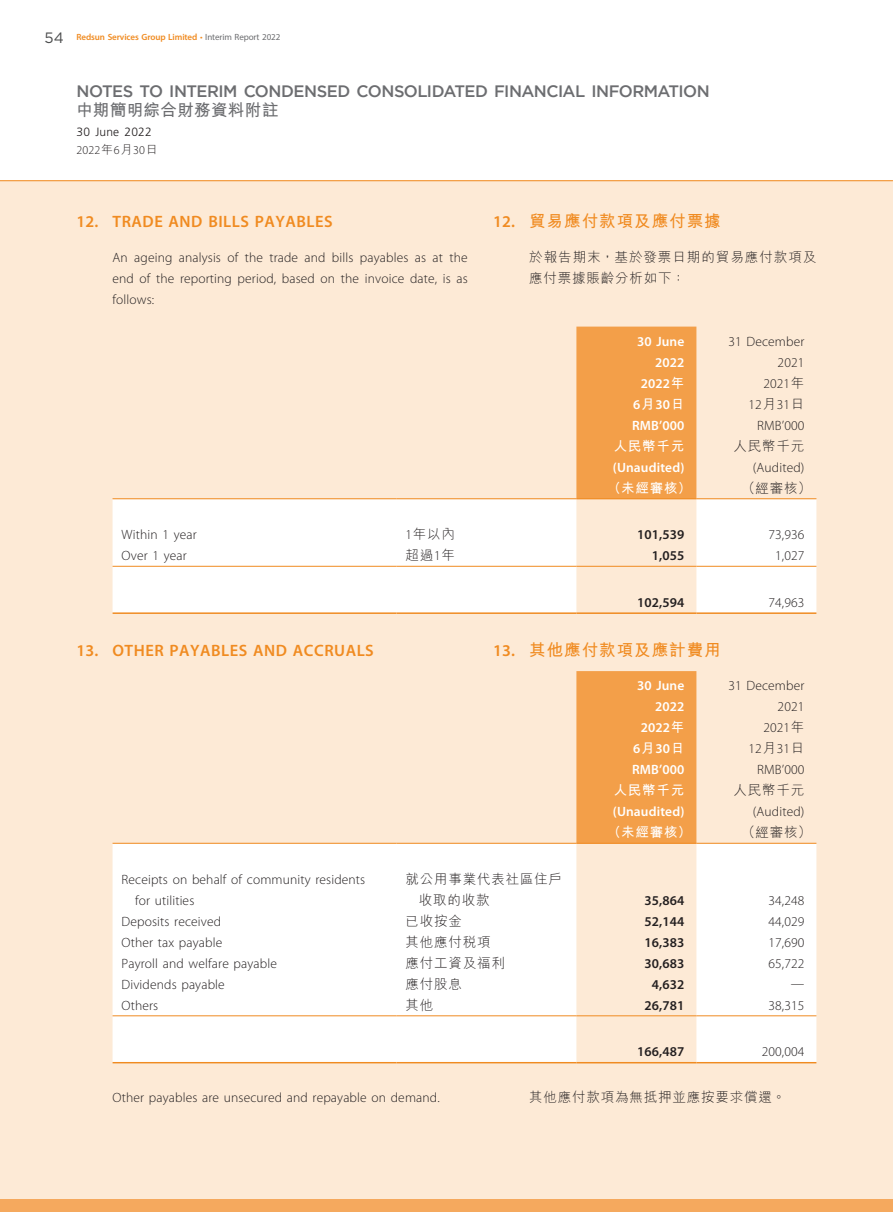
<style>
.page{position:relative;width:893px;height:1212px;background:#fff}
.page>*{position:absolute;margin:0;border:0;box-sizing:border-box;transform-origin:0 0}
.t1{font:500 16.5px "Gotham";letter-spacing:-.03em;color:#6c6d70}
._03_H1{font:600 16.5px "Myriad Pro";letter-spacing:.03em;color:#f08b21}
._03_H1-2{font:700 16.5px "M Hei HK";letter-spacing:.06em;color:#f08b21}
.t2{font:700 16.5px "M Hei HK";letter-spacing:.025em;color:#6c6d70}
._01_Body_Text{font:300 13.5px/21px "Myriad Pro";letter-spacing:.01em;color:#231f20;text-align:right}
._15_Table_Stub{font:300 13.5px/21px "Myriad Pro";letter-spacing:.01em;color:#231f20}
._01_Body_Text-2{font:600 13.5px/21px "Myriad Pro";letter-spacing:.01em;color:#fff;text-align:right}
._01_Body_Text-3{font:300 13.5px/21px "M Hei HK";letter-spacing:.06em;color:#231f20}
._01_Body_Text-4{font:600 13.5px "Myriad Pro";letter-spacing:.01em;color:#231f20}
._15_Table_Stub-2{font:300 13.5px/21px "M Hei HK";letter-spacing:.06em;color:#231f20}
._01_Body_Text-5{font:700 13.5px "M Hei HK";letter-spacing:.06em;color:#fff}
.t3{font:300 12px "Frutiger LT Std";letter-spacing:.015em;color:#231f20}
.t4{font:300 12px "Myriad Pro";letter-spacing:.01em;color:#231f20}
.t5{font:600 9px "Myriad Pro";letter-spacing:-.01em;color:#f08b21}
.s1{font-family:"Gotham";font-weight:400;font-size:15px;color:#4b4c4d}
.s2{font-weight:400}
.s3{font-weight:400;color:#6c6d70}
.s4{font-family:"M Hei HK"}
.s5{font-family:"Myriad Pro";font-weight:600}
.s6{font-family:"M Hei HK";font-weight:700}
.s7{font-family:"Myriad Pro"}
</style>
<div class="page">
<div style="left:0;top:181px;width:893px;height:1031px;background:#fdead6"></div>
<div style="left:0;top:1199px;width:893px;height:13px;background:#f5a95e"></div>
<hr style="left:0;top:180px;width:893px;height:1px;background:#f08b21">
<div style="left:576px;top:327px;width:120px;height:171px;background:#f39f49"></div>
<svg style="left:113px;top:499px;width:703px;height:113px;fill:#fff"></svg>
<hr style="left:113px;top:498px;width:283px;height:1px;background:#f08b21">
<hr style="left:396px;top:498px;width:180px;height:1px;background:#f08b21">
<hr style="left:576px;top:498px;width:120px;height:1px;background:#f08b21">
<hr style="left:696px;top:498px;width:120px;height:1px;background:#f08b21">
<hr style="left:113px;top:566px;width:283px;height:1px;background:#f08b21">
<hr style="left:396px;top:566px;width:180px;height:1px;background:#f08b21">
<hr style="left:576px;top:566px;width:120px;height:1px;background:#f08b21">
<hr style="left:696px;top:566px;width:120px;height:1px;background:#f08b21">
<hr style="left:113px;top:612px;width:283px;height:2px;background:#f08b21">
<hr style="left:396px;top:612px;width:180px;height:2px;background:#f08b21">
<hr style="left:576px;top:612px;width:120px;height:2px;background:#f08b21">
<hr style="left:696px;top:612px;width:120px;height:2px;background:#f08b21">
<div style="left:576px;top:671px;width:120px;height:172px;background:#f39f49"></div>
<svg style="left:113px;top:844px;width:703px;height:218px;fill:#fff"></svg>
<hr style="left:113px;top:843px;width:283px;height:1px;background:#f08b21">
<hr style="left:396px;top:843px;width:180px;height:1px;background:#f08b21">
<hr style="left:576px;top:843px;width:120px;height:1px;background:#f08b21">
<hr style="left:696px;top:843px;width:120px;height:1px;background:#f08b21">
<hr style="left:113px;top:1015px;width:283px;height:1px;background:#f08b21">
<hr style="left:396px;top:1015px;width:180px;height:1px;background:#f08b21">
<hr style="left:576px;top:1015px;width:120px;height:1px;background:#f08b21">
<hr style="left:696px;top:1015px;width:120px;height:1px;background:#f08b21">
<hr style="left:113px;top:1062px;width:283px;height:1px;background:#f08b21">
<hr style="left:396px;top:1062px;width:180px;height:1px;background:#f08b21">
<hr style="left:576px;top:1062px;width:120px;height:1px;background:#f08b21">
<hr style="left:696px;top:1062px;width:120px;height:1px;background:#f08b21">
<p class="t5" style="left:45px;top:32px;width:237px"><span class="s1">54</span> Redsun Services Group Limited <span class="s2">•</span> <span class="s3">Interim Report 2022</span></p>
<p class="t1" style="left:77px;top:82px;width:635px">NOTES TO INTERIM CONDENSED CONSOLIDATED FINANCIAL INFORMATION</p>
<p class="t2" style="left:77px;top:98px;width:204px">中期簡明綜合財務資料附註</p>
<p class="t3" style="left:77px;top:125px;width:77px">30 June 2022</p>
<p class="t4" style="left:77px;top:143px;width:83px">2022<span class="s4">年</span>6<span class="s4">月</span>30<span class="s4">日</span></p>
<p class="_03_H1" style="left:77px;top:213px;width:258px">12. TRADE AND BILLS PAYABLES</p>
<p class="_01_Body_Text" style="left:113px;top:247px;width:357px;text-align:justify">An ageing analysis of the trade and bills payables as at the end of the reporting period, based on the invoice date, is as follows:</p>
<p class="_03_H1-2" style="left:493px;top:209px;width:229px"><span class="s5">12.</span> 貿易應付款項及應付票據</p>
<p class="_01_Body_Text-3" style="left:529px;top:246px;width:289px">於報告期末，基於發票日期的貿易應付款項及應付票據賬齡分析如下：</p>
<p class="_01_Body_Text-2" style="left:637px;top:331px;width:49px">30 June<br>2022</p>
<p class="_01_Body_Text" style="left:728px;top:331px;width:77px">31 December<br>2021</p>
<p class="_01_Body_Text-2" style="left:633px;top:373px;width:53px;text-align:center">2022<span class="s6">年<br></span>6<span class="s6">月</span>30<span class="s6">日</span></p>
<p class="_01_Body_Text" style="left:748px;top:373px;width:58px">2021<span class="s4">年<br></span>12<span class="s4">月</span>31<span class="s4">日</span></p>
<p class="_01_Body_Text-2" style="left:632px;top:415px;width:54px">RMB’000</p>
<p class="_01_Body_Text" style="left:757px;top:415px;width:49px">RMB’000</p>
<p class="_01_Body_Text-5" style="left:614px;top:436px;width:72px">人民幣千元</p>
<p class="_01_Body_Text-3" style="left:734px;top:435px;width:72px">人民幣千元</p>
<p class="_01_Body_Text-2" style="left:613px;top:457px;width:73px">(Unaudited)</p>
<p class="_01_Body_Text" style="left:753px;top:457px;width:53px">(Audited)</p>
<p class="_01_Body_Text-5" style="left:607px;top:478px;width:85px">（未經審核）</p>
<p class="_01_Body_Text-3" style="left:742px;top:477px;width:71px">（經審核）</p>
<p class="_15_Table_Stub" style="left:122px;top:525px;width:77px">Within 1 year</p>
<p class="_15_Table_Stub-2" style="left:405px;top:523px;width:51px"><span class="s7">1</span>年以內</p>
<p class="_01_Body_Text-4" style="left:637px;top:527px;width:49px">101,539</p>
<p class="_01_Body_Text" style="left:768px;top:525px;width:38px">73,936</p>
<p class="_15_Table_Stub" style="left:122px;top:546px;width:67px">Over 1 year</p>
<p class="_15_Table_Stub-2" style="left:405px;top:544px;width:51px">超過<span class="s7">1</span>年</p>
<p class="_01_Body_Text-4" style="left:652px;top:548px;width:34px">1,055</p>
<p class="_01_Body_Text" style="left:775px;top:546px;width:31px">1,027</p>
<p class="_01_Body_Text-4" style="left:637px;top:595px;width:49px">102,594</p>
<p class="_01_Body_Text" style="left:768px;top:592px;width:38px">74,963</p>
<p class="_03_H1" style="left:77px;top:641px;width:299px">13. OTHER PAYABLES AND ACCRUALS</p>
<p class="_01_Body_Text-2" style="left:637px;top:675px;width:49px">30 June<br>2022</p>
<p class="_01_Body_Text" style="left:728px;top:676px;width:77px">31 December<br>2021</p>
<p class="_01_Body_Text-2" style="left:633px;top:717px;width:53px;text-align:center">2022<span class="s6">年<br></span>6<span class="s6">月</span>30<span class="s6">日</span></p>
<p class="_01_Body_Text" style="left:748px;top:718px;width:58px">2021<span class="s4">年<br></span>12<span class="s4">月</span>31<span class="s4">日</span></p>
<p class="_01_Body_Text-2" style="left:632px;top:759px;width:54px">RMB’000</p>
<p class="_01_Body_Text" style="left:757px;top:760px;width:49px">RMB’000</p>
<p class="_01_Body_Text-5" style="left:614px;top:781px;width:72px">人民幣千元</p>
<p class="_01_Body_Text-3" style="left:734px;top:779px;width:72px">人民幣千元</p>
<p class="_01_Body_Text-2" style="left:613px;top:801px;width:73px">(Unaudited)</p>
<p class="_01_Body_Text" style="left:753px;top:802px;width:53px">(Audited)</p>
<p class="_01_Body_Text-5" style="left:607px;top:823px;width:85px">（未經審核）</p>
<p class="_01_Body_Text-3" style="left:742px;top:821px;width:71px">（經審核）</p>
<p class="_15_Table_Stub" style="left:135px;top:869px;width:232px;text-indent:-14px">Receipts on behalf of community residents for utilities</p>
<p class="_15_Table_Stub-2" style="left:419px;top:868px;width:145px;text-indent:-14px">就公用事業代表社區住戶收取的收款</p>
<p class="_03_H1-2" style="left:493px;top:637px;width:229px"><span class="s5">13.</span> 其他應付款項及應計費用</p>
<p class="_01_Body_Text-4" style="left:644px;top:893px;width:42px">35,864</p>
<p class="_01_Body_Text" style="left:768px;top:890px;width:38px">34,248</p>
<p class="_15_Table_Stub" style="left:122px;top:911px;width:101px">Deposits received</p>
<p class="_15_Table_Stub-2" style="left:405px;top:910px;width:58px">已收按金</p>
<p class="_01_Body_Text-4" style="left:644px;top:914px;width:42px">52,144</p>
<p class="_01_Body_Text" style="left:768px;top:911px;width:38px">44,029</p>
<p class="_15_Table_Stub" style="left:122px;top:932px;width:102px">Other tax payable</p>
<p class="_15_Table_Stub-2" style="left:405px;top:931px;width:87px">其他應付稅項</p>
<p class="_01_Body_Text-4" style="left:644px;top:935px;width:42px">16,383</p>
<p class="_01_Body_Text" style="left:768px;top:932px;width:38px">17,690</p>
<p class="_15_Table_Stub" style="left:122px;top:953px;width:157px">Payroll and welfare payable</p>
<p class="_15_Table_Stub-2" style="left:405px;top:952px;width:101px">應付工資及福利</p>
<p class="_01_Body_Text-4" style="left:644px;top:956px;width:42px">30,683</p>
<p class="_01_Body_Text" style="left:768px;top:953px;width:38px">65,722</p>
<p class="_15_Table_Stub" style="left:122px;top:974px;width:105px">Dividends payable</p>
<p class="_15_Table_Stub-2" style="left:405px;top:973px;width:58px">應付股息</p>
<p class="_01_Body_Text-4" style="left:652px;top:977px;width:34px">4,632</p>
<p class="_01_Body_Text" style="left:791px;top:973px;width:15px">—</p>
<p class="_15_Table_Stub" style="left:122px;top:995px;width:38px">Others</p>
<p class="_15_Table_Stub-2" style="left:405px;top:994px;width:29px">其他</p>
<p class="_01_Body_Text-4" style="left:644px;top:998px;width:42px">26,781</p>
<p class="_01_Body_Text" style="left:768px;top:995px;width:38px">38,315</p>
<p class="_01_Body_Text-4" style="left:637px;top:1044px;width:49px">166,487</p>
<p class="_01_Body_Text" style="left:762px;top:1042px;width:44px">200,004</p>
<p class="_01_Body_Text" style="left:113px;top:1087px;width:329px">Other payables are unsecured and repayable on demand.</p>
<p class="_01_Body_Text-3" style="left:529px;top:1086px;width:258px">其他應付款項為無抵押並應按要求償還。</p>
</div>
